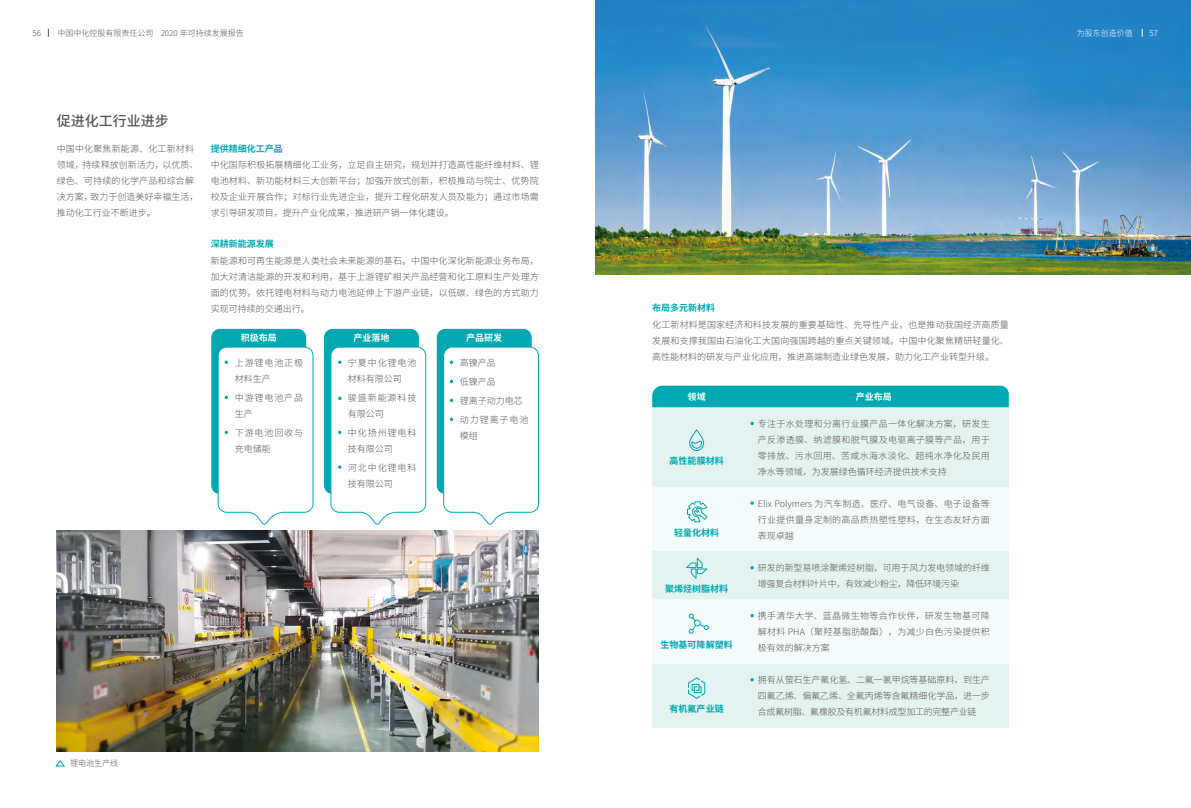
<style>
.page{position:relative;width:1191px;height:808px;background:#fff}
.page>*{position:absolute;margin:0;border:0;box-sizing:border-box;transform-origin:0 0}
.t1{font:500 14px "Source Han Sans CN";color:#595757}
.t2{font:300 9px/16px "Source Han Sans CN";color:#595757;text-align:justify}
.t3{font:300 9px/16px "Source Han Sans CN";letter-spacing:.1em;color:#595757}
.t4{font:700 9px "Source Han Sans CN";color:#00a9b1}
.t5{font:700 9px "Source Han Sans CN";color:#fff}
.t6{font:300 8px "Source Han Sans CN";color:#595757}
.t7{font:300 8px "Source Han Sans CN";color:#fff}
</style>
<div class="page">
<div style="left:211px;top:329px;width:95px;height:165px;background:#00a9b1;border-radius:9px"></div>
<div style="left:324px;top:329px;width:95px;height:165px;background:#00a9b1;border-radius:9px"></div>
<div style="left:437px;top:329px;width:94px;height:165px;background:#00a9b1;border-radius:9px"></div>
<div style="left:443px;top:347px;width:96px;height:178px;background:#fff"></div>
<div style="left:330px;top:347px;width:96px;height:178px;background:#fff"></div>
<div style="left:218px;top:347px;width:95px;height:178px;background:#fff"></div>
<img style="left:595px;top:0;width:596px;height:274px">
<img style="left:57px;top:531px;width:482px;height:220px">
<svg style="left:56px;top:760px;width:9px;height:6px"></svg>
<div style="left:652px;top:407px;width:356px;height:80px;background:#e4f3ef"></div>
<div style="left:652px;top:487px;width:356px;height:64px;background:#f5fafa"></div>
<div style="left:652px;top:551px;width:356px;height:48px;background:#e4f3ef"></div>
<div style="left:652px;top:663px;width:356px;height:64px;background:#e4f3ef"></div>
<div style="left:652px;top:599px;width:356px;height:64px;background:#f5fafa"></div>
<div style="left:652px;top:386px;width:356px;height:21px;background:#00a9b1"></div>
<svg style="left:750px;top:501px;width:4px;height:4px"></svg>
<svg style="left:750px;top:566px;width:4px;height:3px"></svg>
<svg style="left:750px;top:678px;width:4px;height:3px"></svg>
<svg style="left:750px;top:614px;width:4px;height:3px"></svg>
<svg style="left:750px;top:422px;width:4px;height:3px"></svg>
<svg style="left:689px;top:429px;width:15px;height:22px"></svg>
<svg style="left:687px;top:501px;width:20px;height:22px"></svg>
<svg style="left:686px;top:558px;width:21px;height:21px"></svg>
<svg style="left:688px;top:613px;width:21px;height:21px"></svg>
<svg style="left:688px;top:677px;width:17px;height:22px"></svg>
<p class="t6" style="left:32px;top:28px;width:10px">56</p>
<p class="t6" style="left:58px;top:28px;width:188px">中国中化控股有限责任公司 2020 年可持续发展报告</p>
<h1 class="t1" style="left:57px;top:113px;width:113px">促进化工行业进步</h1>
<p class="t2" style="left:57px;top:141px;width:143px;text-align:left">中国中化聚焦新能源、化工新材料领域，持续释放创新活力，以优质、绿色、可持续的化学产品和综合解决方案，致力于创造美好幸福生活，推动化工行业不断进步。</p>
<p class="t4" style="left:211px;top:143px;width:73px">提供精细化工产品</p>
<p class="t2" style="left:211px;top:157px;width:330px">中化国际积极拓展精细化工业务，立足自主研究，规划并打造高性能纤维材料、锂电池材料、新功能材料三大创新平台；加强开放式创新，积极推动与院士、优势院校及企业开展合作；对标行业先进企业，提升工程化研发人员及能力；通过市场需求引导研发项目，提升产业化成果，推进研产销一体化建设。</p>
<p class="t4" style="left:211px;top:239px;width:64px">深耕新能源发展</p>
<p class="t2" style="left:211px;top:253px;width:330px">新能源和可再生能源是人类社会未来能源的基石。中国中化深化新能源业务布局，加大对清洁能源的开发和利用，基于上游锂矿相关产品经营和化工原料生产处理方面的优势，依托锂电材料与动力电池延伸上下游产业链，以低碳、绿色的方式助力实现可持续的交通出行。</p>
<p class="t5" style="left:241px;top:332px;width:37px">积极布局</p>
<p class="t5" style="left:353px;top:332px;width:37px">产业落地</p>
<p class="t5" style="left:466px;top:332px;width:37px">产品研发</p>
<p class="t3" style="left:235px;top:355px;width:70px">上游锂电池正极材料生产</p>
<p class="t3" style="left:235px;top:390px;width:70px">中游锂电池产品生产</p>
<p class="t3" style="left:235px;top:425px;width:70px">下游电池回收与充电储能</p>
<p class="t3" style="left:348px;top:355px;width:70px">宁夏中化锂电池材料有限公司</p>
<p class="t3" style="left:348px;top:390px;width:70px">骏盛新能源科技有限公司</p>
<p class="t3" style="left:348px;top:425px;width:70px">中化扬州锂电科技有限公司</p>
<p class="t3" style="left:348px;top:460px;width:70px">河北中化锂电科技有限公司</p>
<p class="t2" style="left:460px;top:354px;width:70px;line-height:18.8px;text-align:left">高镍产品<br>低镍产品<br>锂离子动力电芯动力锂离子电池</p>
<p class="t2" style="left:460px;top:428px;width:19px">模组</p>
<p class="t6" style="left:70px;top:759px;width:49px">锂电池生产线</p>
<p class="t7" style="left:1077px;top:28px;width:57px">为股东创造价值</p>
<p class="t7" style="left:1149px;top:28px;width:10px">57</p>
<p class="t4" style="left:652px;top:302px;width:64px">布局多元新材料</p>
<p class="t2" style="left:652px;top:317px;width:358px">化工新材料是国家经济和科技发展的重要基础性、先导性产业，也是推动我国经济高质量发展和支撑我国由石油化工大国向强国跨越的重点关键领域。中国中化聚焦精研轻量化、高性能材料的研发与产业化应用，推进高端制造业绿色发展，助力化工产业转型升级。</p>
<p class="t5" style="left:687px;top:391px;width:19px">领域</p>
<p class="t5" style="left:856px;top:391px;width:37px">产业布局</p>
<p class="t4" style="left:669px;top:455px;width:55px">高性能膜材料</p>
<p class="t4" style="left:674px;top:527px;width:46px">轻量化材料</p>
<p class="t4" style="left:665px;top:583px;width:64px">聚烯烃树脂材料</p>
<p class="t4" style="left:660px;top:639px;width:73px">生物基可降解塑料</p>
<p class="t4" style="left:669px;top:704px;width:55px">有机氟产业链</p>
<p class="t2" style="left:758px;top:416px;width:233px">专注于水处理和分离行业膜产品一体化解决方案，研发生产反渗透膜、纳滤膜和脱气膜及电驱离子膜等产品，用于零排放、污水回用、苦咸水海水淡化、超纯水净化及民用净水等领域，为发展绿色循环经济提供技术支持</p>
<p class="t2" style="left:758px;top:496px;width:233px">Elix Polymers 为汽车制造、医疗、电气设备、电子设备等行业提供量身定制的高品质热塑性塑料，在生态友好方面表现卓越</p>
<p class="t2" style="left:758px;top:560px;width:234px">研发的新型易喷涂聚烯烃树脂，可用于风力发电领域的纤维增强复合材料叶片中，有效减少粉尘，降低环境污染</p>
<p class="t2" style="left:758px;top:608px;width:233px">携手清华大学、蓝晶微生物等合作伙伴，研发生物基可降解材料 PHA（聚羟基脂肪酸酯），为减少白色污染提供积极有效的解决方案</p>
<p class="t2" style="left:758px;top:672px;width:234px">拥有从萤石生产氟化氢、二氟一氯甲烷等基础原料，到生产四氟乙烯、偏氟乙烯、全氟丙烯等含氟精细化学品，进一步合成氟树脂、氟橡胶及有机氟材料成型加工的完整产业链</p>
</div>
